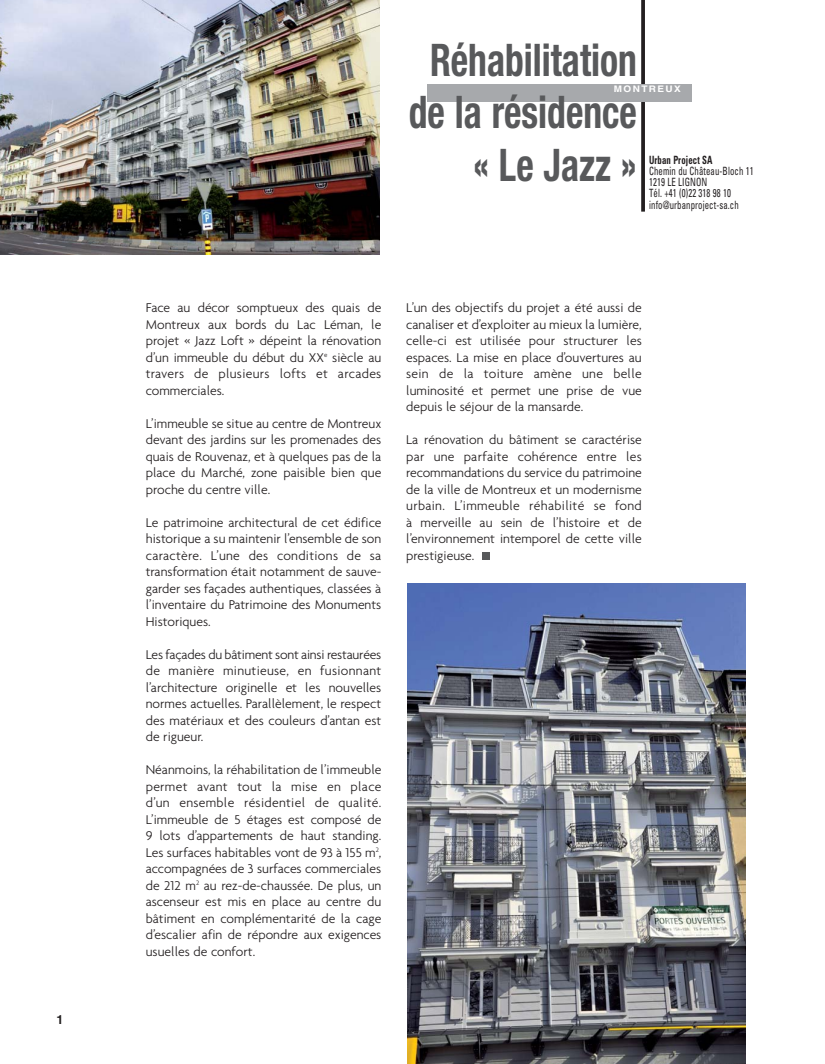
<style>
.page{position:relative;width:825px;height:1064px;background:#fff}
.page>*{position:absolute;margin:0;border:0;box-sizing:border-box;transform-origin:0 0}
.t1{font:700 condensed 45px/52.5px "Helvetica Neue";color:#58595b;text-align:right;scale:.83 1}
.t2{font:300 13.75px/16.5px "Agenda";color:#231f20;text-align:justify}
.t3{font:700 12.5px "Helvetica";color:#231f20}
.t4{font:condensed 11.38px/11.2px "Univers";letter-spacing:.015em;color:#231f20;scale:.77 1}
.t5{font:700 9px "Helvetica";letter-spacing:.14em;color:#fff;scale:1.11 1}
.s1{font-weight:700}
</style>
<div class="page">
<div style="left:482px;top:553px;width:8px;height:7px;background:#58595b"></div>
<hr style="left:641px;top:0;width:3px;height:212px;background:#231f20">
<div style="left:426px;top:84px;width:265px;height:18px;background:#a7a9ac"></div>
<img style="left:0;top:0;width:379px;height:254px">
<img style="left:407px;top:583px;width:338px;height:481px">
<p class="t3" style="left:57px;top:1015px;width:8px">1</p>
<p class="t1" style="left:408px;top:34px;width:276px">Réhabilitation de la résidence « Le Jazz »</p>
<p class="t5" style="left:613px;top:86px;width:62px">MONTREUX</p>
<p class="t4" style="left:649px;top:155px;width:137px"><span class="s1">Urban Project SA<br></span>Chemin du Château-Bloch 11<br>1219 LE LIGNON<br>Tél. +41 (0)22 318 98 10 info@urbanproject-sa.ch</p>
<p class="t2" style="left:146px;top:301px;width:237px">Face au décor somptueux des quais de Montreux aux bords du Lac Léman, le projet « Jazz Loft » dépeint la rénovation d’un immeuble du début du XX<sup>e</sup> siècle au travers de plusieurs lofts et arcades commerciales.</p>
<p class="t2" style="left:146px;top:416px;width:237px">L’immeuble se situe au centre de Montreux devant des jardins sur les promenades des quais de Rouvenaz, et à quelques pas de la place du Marché, zone paisible bien que proche du centre ville.</p>
<p class="t2" style="left:146px;top:515px;width:237px">Le patrimoine architectural de cet édifice historique a su maintenir l’ensemble de son caractère. L’une des conditions de sa transformation était notamment de sauve&shy;garder ses façades authentiques, classées à l’inventaire du Patrimoine des Monuments Historiques.</p>
<p class="t2" style="left:146px;top:647px;width:237px">Les façades du bâtiment sont ainsi restaurées de manière minutieuse, en fusionnant l’architecture originelle et les nouvelles normes actuelles. Parallèlement, le respect des matériaux et des couleurs d’antan est de rigueur.</p>
<p class="t2" style="left:146px;top:763px;width:237px">Néanmoins, la réhabilitation de l’immeuble permet avant tout la mise en place d’un ensemble résidentiel de qualité.<br>L’immeuble de 5 étages est composé de 9 lots d’appartements de haut standing.<br>Les surfaces habitables vont de 93 à 155 m<sup>2</sup>, accompagnées de 3 surfaces commerciales de 212 m<sup>2</sup> au rez-de-chaussée. De plus, un ascenseur est mis en place au centre du bâtiment en complémentarité de la cage d’escalier afin de répondre aux exigences usuelles de confort.</p>
<p class="t2" style="left:406px;top:301px;width:237px">L’un des objectifs du projet a été aussi de canaliser et d’exploiter au mieux la lumière, celle-ci est utilisée pour structurer les espaces. La mise en place d’ouvertures au sein de la toiture amène une belle luminosité et permet une prise de vue depuis le séjour de la mansarde.</p>
<p class="t2" style="left:406px;top:433px;width:237px">La rénovation du bâtiment se caractérise par une parfaite cohérence entre les recommandations du service du patrimoine de la ville de Montreux et un modernisme urbain. L’immeuble réhabilité se fond à merveille au sein de l’histoire et de l’environnement intemporel de cette ville prestigieuse.</p>
</div>
